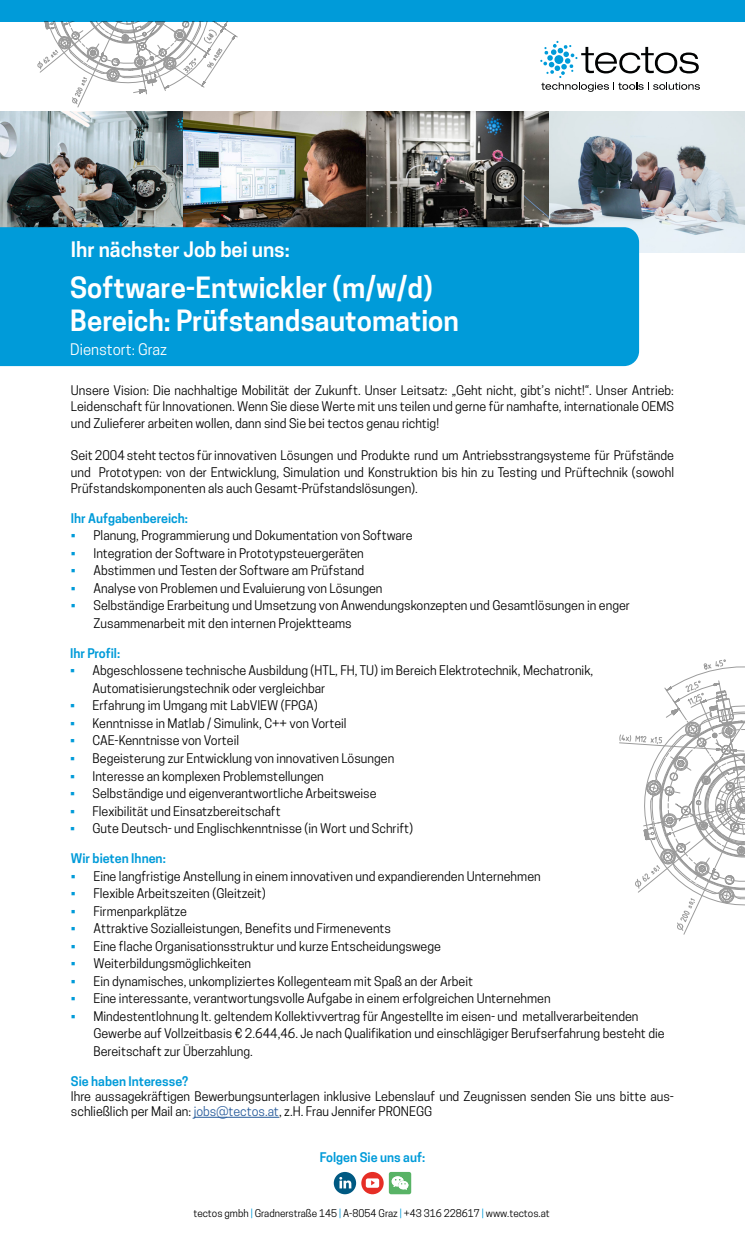
<style>
.page{position:relative;width:745px;height:1241px;background:#fff}
.page>*{position:absolute;margin:0;border:0;box-sizing:border-box;transform-origin:0 0}
.t1{font:600 27.5px/33px "Cooper Hewitt";color:#fff}
.t2{font:600 20px "Cooper Hewitt";color:#fff}
.t3{font:15px "Cooper Hewitt";color:#fff}
.t4{font:12.5px/16.2px "Cooper Hewitt";color:#000}
.t5{font:600 12.5px "Cooper Hewitt";color:#009bd9}
.t6{font:10px "Cooper Hewitt";color:#000}
.s1{color:#009bd9}
.s2{color:#275b9b}
</style>
<div class="page">
<img style="left:0;top:111px;width:183px;height:116px">
<img style="left:183px;top:111px;width:183px;height:116px">
<img style="left:366px;top:111px;width:183px;height:116px">
<img style="left:549px;top:111px;width:195px;height:141px">
<div style="left:0;top:227px;width:638px;height:139px;background:#009bd9"></div>
<div style="left:0;top:0;width:744px;height:21px;background:#009bd9"></div>
<svg style="left:540px;top:41px;width:159px;height:51px"></svg>
<hr style="left:193px;top:1116px;width:86px;height:1px;background:#275b9b">
<svg style="left:24px;top:21px;width:213px;height:86px"></svg>
<svg style="left:619px;top:659px;width:126px;height:275px"></svg>
<svg style="left:333px;top:1171px;width:23px;height:22px"></svg>
<svg style="left:339px;top:1176px;width:12px;height:12px"></svg>
<svg style="left:361px;top:1171px;width:22px;height:22px"></svg>
<svg style="left:365px;top:1178px;width:14px;height:9px"></svg>
<svg style="left:388px;top:1171px;width:23px;height:22px"></svg>
<h2 class="t2" style="left:71px;top:238px;width:220px">Ihr nächster Job bei uns:</h2>
<h1 class="t1" style="left:70px;top:271px;width:390px">Software-Entwickler (m/w/d)<br>Bereich: Prüfstandsautomation</h1>
<p class="t3" style="left:70px;top:340px;width:98px">Dienstort: Graz</p>
<p class="t4" style="left:71px;top:382px;width:604px;text-align:justify">Unsere Vision: Die nachhaltige Mobilität der Zukunft. Unser Leitsatz: „Geht nicht, gibt’s nicht!“. Unser Antrieb:<br>Leidenschaft für Innovationen. Wenn Sie diese Werte mit uns teilen und gerne für namhafte, internationale OEMS und Zulieferer arbeiten wollen, dann sind Sie bei tectos genau richtig!</p>
<p class="t4" style="left:71px;top:447px;width:604px;text-align:justify">Seit 2004 steht tectos für innovativen Lösungen und Produkte rund um Antriebsstrangsysteme für Prüfstände und Prototypen: von der Entwicklung, Simulation und Konstruktion bis hin zu Testing und Prüftechnik (sowohl Prüfstandskomponenten als auch Gesamt-Prüfstandslösungen).</p>
<p class="t5" style="left:71px;top:510px;width:118px">Ihr Aufgabenbereich:</p>
<p class="t4" style="left:71px;top:527px;width:343px"><span class="s1">•</span> Planung, Programmierung und Dokumentation von Software</p>
<p class="t4" style="left:71px;top:545px;width:294px"><span class="s1">•</span> Integration der Software in Prototypsteuergeräten</p>
<p class="t4" style="left:71px;top:562px;width:295px"><span class="s1">•</span> Abstimmen und Testen der Software am Prüfstand</p>
<p class="t4" style="left:71px;top:580px;width:313px"><span class="s1">•</span> Analyse von Problemen und Evaluierung von Lösungen</p>
<p class="t4" style="left:93px;top:597px;width:537px;line-height:17.5px;text-indent:-22px"><span class="s1">•</span> Selbständige Erarbeitung und Umsetzung von Anwendungskonzepten und Gesamtlösungen in enger<br>Zusammenarbeit mit den internen Projektteams</p>
<p class="t5" style="left:70px;top:645px;width:52px">Ihr Profil:</p>
<p class="t4" style="left:92px;top:662px;width:502px;line-height:17.5px;text-indent:-22px"><span class="s1">•</span> Abgeschlossene technische Ausbildung (HTL, FH, TU) im Bereich Elektrotechnik, Mechatronik,<br>Automatisierungstechnik oder vergleichbar</p>
<p class="t4" style="left:70px;top:697px;width:249px"><span class="s1">•</span> Erfahrung im Umgang mit LabVIEW (FPGA)</p>
<p class="t4" style="left:70px;top:715px;width:278px"><span class="s1">•</span> Kenntnisse in Matlab / Simulink, C++ von Vorteil</p>
<p class="t4" style="left:70px;top:732px;width:170px"><span class="s1">•</span> CAE-Kenntnisse von Vorteil</p>
<p class="t4" style="left:70px;top:750px;width:325px"><span class="s1">•</span> Begeisterung zur Entwicklung von innovativen Lösungen</p>
<p class="t4" style="left:70px;top:767px;width:255px"><span class="s1">•</span> Interesse an komplexen Problemstellungen</p>
<p class="t4" style="left:70px;top:785px;width:308px"><span class="s1">•</span> Selbständige und eigenverantwortliche Arbeitsweise</p>
<p class="t4" style="left:70px;top:802px;width:212px"><span class="s1">•</span> Flexibilität und Einsatzbereitschaft</p>
<p class="t4" style="left:70px;top:820px;width:344px"><span class="s1">•</span> Gute Deutsch- und Englischkenntnisse (in Wort und Schrift)</p>
<p class="t5" style="left:71px;top:850px;width:96px">Wir bieten Ihnen:</p>
<p class="t4" style="left:71px;top:867px;width:471px"><span class="s1">•</span> Eine langfristige Anstellung in einem innovativen und expandierenden Unternehmen</p>
<p class="t4" style="left:71px;top:885px;width:196px"><span class="s1">•</span> Flexible Arbeitszeiten (Gleitzeit)</p>
<p class="t4" style="left:71px;top:902px;width:117px"><span class="s1">•</span> Firmenparkplätze</p>
<p class="t4" style="left:71px;top:920px;width:321px"><span class="s1">•</span> Attraktive Sozialleistungen, Benefits und Firmenevents</p>
<p class="t4" style="left:71px;top:937px;width:371px"><span class="s1">•</span> Eine flache Organisationsstruktur und kurze Entscheidungswege</p>
<p class="t4" style="left:71px;top:955px;width:182px"><span class="s1">•</span> Weiterbildungsmöglichkeiten</p>
<p class="t4" style="left:71px;top:972px;width:403px"><span class="s1">•</span> Ein dynamisches, unkompliziertes Kollegenteam mit Spaß an der Arbeit</p>
<p class="t4" style="left:71px;top:990px;width:481px"><span class="s1">•</span> Eine interessante, verantwortungsvolle Aufgabe in einem erfolgreichen Unternehmen</p>
<p class="t4" style="left:93px;top:1007px;width:572px;line-height:17.5px;text-indent:-22px"><span class="s1">•</span> Mindestentlohnung lt. geltendem Kollektivvertrag für Angestellte im eisen- und metallverarbeitenden<br>Gewerbe auf Vollzeitbasis € 2.644,46. Je nach Qualifikation und einschlägiger Berufserfahrung besteht die<br>Bereitschaft zur Überzahlung.</p>
<p class="t5" style="left:71px;top:1073px;width:119px">Sie haben Interesse?</p>
<p class="t4" style="left:71px;top:1088px;width:604px;line-height:15px">Ihre aussagekräftigen Bewerbungsunterlagen inklusive Lebenslauf und Zeugnissen senden Sie uns bitte aus&shy;schließlich per Mail an: <span class="s2">jobs@tectos.at</span>, z.H. Frau Jennifer PRONEGG</p>
<p class="t5" style="left:319px;top:1149px;width:107px">Folgen Sie uns auf:</p>
<p class="t6" style="left:193px;top:1206px;width:357px">tectos gmbh <span class="s1">|</span> Gradnerstraße 145 <span class="s1">|</span> A-8054 Graz <span class="s1">|</span> +43 316 228617 <span class="s1">|</span> www.tectos.at</p>
</div>
